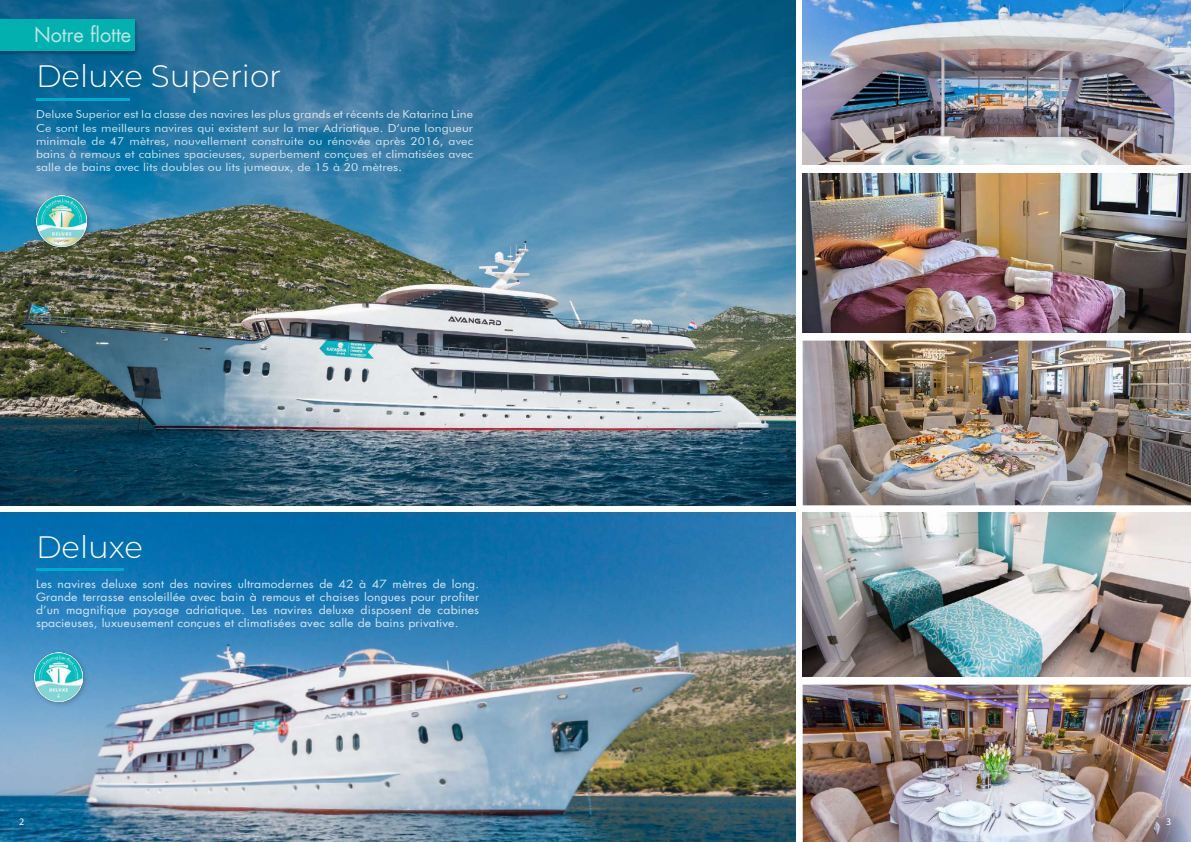
<style>
.page{position:relative;width:1191px;height:842px;background:#fff}
.page>*{position:absolute;margin:0;border:0;box-sizing:border-box;transform-origin:0 0}
.t1{font:300 31px "Montserrat";color:#fff}
.t2{font:20px "Futura LT";color:#bae3e2}
.t3{font:11px/13.2px "Futura BT";letter-spacing:.01em;color:#fff;text-align:justify;scale:1.11 1}
.t4{font:11px/13.2px "Futura LT";letter-spacing:.01em;color:#fff;text-align:justify;scale:1.11 1}
.t5{font:10px "Myriad Pro";color:#fff}
</style>
<div class="page">
<img style="left:0;top:0;width:795px;height:505px">
<img style="left:0;top:512px;width:795px;height:330px">
<img style="left:802px;top:231px;width:389px;height:101px">
<img style="left:802px;top:341px;width:389px;height:164px">
<img style="left:802px;top:512px;width:389px;height:164px">
<img style="left:802px;top:685px;width:389px;height:157px">
<img style="left:763px;top:0;width:428px;height:231px">
<hr style="left:36px;top:98px;width:94px;height:3px;background:#00accd">
<hr style="left:36px;top:568px;width:88px;height:3px;background:#00accd">
<div style="left:0;top:19px;width:139px;height:37px;background:#000;opacity:.33"></div>
<div style="left:0;top:19px;width:135px;height:31px;background:#00b1b0"></div>
<div style="left:31px;top:649px;width:59px;height:60px;background:#000;opacity:.24"></div>
<img style="left:34px;top:652px;width:49px;height:49px">
<div style="left:32px;top:192px;width:62px;height:62px;background:#000;opacity:.25"></div>
<img style="left:36px;top:196px;width:51px;height:50px">
<h2 class="t2" style="left:34px;top:22px;width:99px">Notre flotte</h2>
<h1 class="t1" style="left:36px;top:55px;width:247px">Deluxe Superior</h1>
<p class="t3" style="left:36px;top:108px;width:395px">Deluxe Superior est la classe des navires les plus grands et récents de Katarina Line Ce sont les meilleurs navires qui existent sur la mer Adriatique. D’une longueur minimale de 47 mètres, nouvellement construite ou rénovée après 2016, avec bains à remous et cabines spacieuses, superbement conçues et climatisées avec salle de bains avec lits doubles ou lits jumeaux, de 15 à 20 mètres.</p>
<h1 class="t1" style="left:36px;top:526px;width:108px">Deluxe</h1>
<p class="t4" style="left:36px;top:577px;width:401px">Les navires deluxe sont des navires ultramodernes de 42 à 47 mètres de long.<br>Grande terrasse ensoleillée avec bain à remous et chaises longues pour profiter d’un magnifique paysage adriatique. Les navires deluxe disposent de cabines spacieuses, luxueusement conçues et climatisées avec salle de bains privative.</p>
<p class="t5" style="left:19px;top:815px;width:7px">2</p>
<p class="t5" style="left:1166px;top:815px;width:7px">3</p>
</div>
